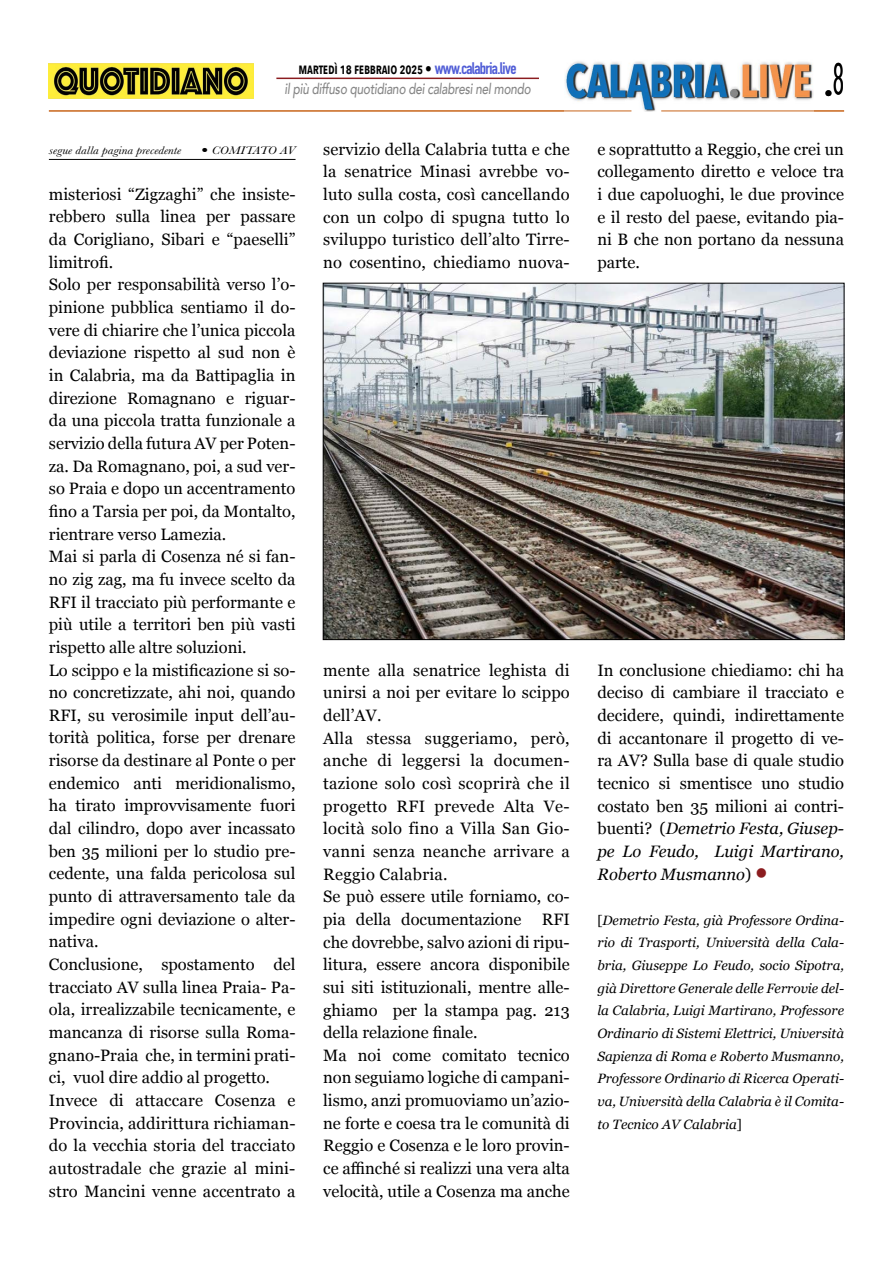
<style>
.page{position:relative;width:893px;height:1263px;background:#fff}
.page>*{position:absolute;margin:0;border:0;box-sizing:border-box;transform-origin:0 0}
.t1{font:16.5px/22.6px "Georgia";color:#000;text-align:justify}
.t2{font:16.5px "Avenir Next Condensed";color:#000}
.t3{font:italic 500 15px "Avenir";letter-spacing:-.02em;color:#878787;scale:.79 1}
.t4{font:600 15px "Avenir Next Condensed";letter-spacing:-.02em;color:#000;scale:.9 1}
.t5{font:italic 13.5px/22.6px "Georgia";color:#000;text-align:justify}
.t6{font:italic 11.4px "Baskerville";color:#000;scale:1.18 1}
.t7{font:italic 11.4px "Baskerville";letter-spacing:-.025em;color:#000;scale:1.18 1}
.s1{font-family:"Avenir";font-weight:500}
.s2{font-family:"DIN Condensed";font-weight:700;font-size:16.5px;color:#4f5cd6}
.s3{font-family:"Avenir";font-weight:500;font-style:normal}
.s4{font-style:italic}
.s5{color:#8b1c1f}
.s6{font-style:normal}
</style>
<div class="page">
<img style="left:565px;top:61px;width:249px;height:51px">
<img style="left:49px;top:64px;width:205px;height:34px">
<hr style="left:276px;top:78px;width:263px;height:1px;background:#8b1c1f">
<hr style="left:49px;top:111px;width:582px;height:1px;background:#c86419">
<hr style="left:661px;top:111px;width:183px;height:1px;background:#c86419">
<hr style="left:49px;top:159px;width:247px;height:1px;background:#000">
<img style="left:325px;top:285px;width:517px;height:353px">
<p class="t4" style="left:299px;top:56px;width:244px">martedì 18 febbraio 2025 <span class="s1">•</span> <span class="s2">www.calabria.live</span></p>
<p class="t3" style="left:285px;top:80px;width:313px">il più diffuso quotidiano dei calabresi nel mondo</p>
<p class="t6" style="left:49px;top:143px;width:114px">segue dalla pagina precedente</p>
<p class="t7" style="left:202px;top:143px;width:81px"><span class="s3">•</span> COMITATO AV</p>
<p class="t1" style="left:49px;top:182px;width:248px;text-align:left">misteriosi “Zigzaghi” che insiste&shy;rebbero sulla linea per passare da Corigliano, Sibari e “paeselli” limitrofi.<br>Solo per responsabilità verso l’o&shy;pinione pubblica sentiamo il do&shy;vere di chiarire che l’unica piccola deviazione rispetto al sud non è in Calabria, ma da Battipaglia in direzione Romagnano e riguar&shy;da una piccola tratta funzionale a servizio della futura AV per Poten&shy;za. Da Romagnano, poi, a sud ver&shy;so Praia e dopo un accentramento fino a Tarsia per poi, da Montalto, rientrare verso Lamezia.<br>Mai si parla di Cosenza né si fan&shy;no zig zag, ma fu invece scelto da<br>RFI il tracciato più performante e più utile a territori ben più vasti rispetto alle altre soluzioni.<br>Lo scippo e la mistificazione si so&shy;no concretizzate, ahi noi, quando<br>RFI, su verosimile input dell’au&shy;torità politica, forse per drenare risorse da destinare al Ponte o per endemico anti meridionalismo, ha tirato improvvisamente fuori dal cilindro, dopo aver incassato ben 35 milioni per lo studio pre&shy;cedente, una falda pericolosa sul punto di attraversamento tale da impedire ogni deviazione o alter&shy;nativa.<br>Conclusione, spostamento del tracciato AV sulla linea Praia- Pa&shy;ola, irrealizzabile tecnicamente, e mancanza di risorse sulla Roma&shy;gnano-Praia che, in termini prati&shy;ci, vuol dire addio al progetto.<br>Invece di attaccare Cosenza e<br>Provincia, addirittura richiaman&shy;do la vecchia storia del tracciato autostradale che grazie al mini&shy;stro Mancini venne accentrato a</p>
<p class="t1" style="left:323px;top:137px;width:248px">servizio della Calabria tutta e che la senatrice Minasi avrebbe vo&shy;luto sulla costa, così cancellando con un colpo di spugna tutto lo sviluppo turistico dell’alto Tirre&shy;no cosentino, chiediamo nuova-</p>
<p class="t1" style="left:323px;top:658px;width:248px;text-align:left">mente alla senatrice leghista di unirsi a noi per evitare lo scippo dell’AV.<br>Alla stessa suggeriamo, però, anche di leggersi la documen&shy;tazione solo così scoprirà che il progetto RFI prevede Alta Ve&shy;locità solo fino a Villa San Gio&shy;vanni senza neanche arrivare a<br>Reggio Calabria.<br>Se può essere utile forniamo, co&shy;pia della documentazione RFI che dovrebbe, salvo azioni di ripu&shy;litura, essere ancora disponibile sui siti istituzionali, mentre alle&shy;ghiamo per la stampa pag. 213 della relazione finale.<br>Ma noi come comitato tecnico non seguiamo logiche di campani&shy;lismo, anzi promuoviamo un’azio&shy;ne forte e coesa tra le comunità di<br>Reggio e Cosenza e le loro provin&shy;ce affinché si realizzi una vera alta velocità, utile a Cosenza ma anche</p>
<p class="t2" style="left:824px;top:79px;width:21px">•<sup>8</sup></p>
<p class="t1" style="left:597px;top:137px;width:248px">e soprattutto a Reggio, che crei un collegamento diretto e veloce tra i due capoluoghi, le due province e il resto del paese, evitando pia&shy;ni B che non portano da nessuna parte.</p>
<p class="t1" style="left:597px;top:658px;width:248px">In conclusione chiediamo: chi ha deciso di cambiare il tracciato e decidere, quindi, indirettamente di accantonare il progetto di ve&shy;ra AV? Sulla base di quale studio tecnico si smentisce uno studio costato ben 35 milioni ai contri&shy;buenti? (<span class="s4">Demetrio Festa, Giusep&shy;pe Lo Feudo, Luigi Martirano, Roberto Musmanno</span>) <span class="s5">●</span></p>
<p class="t5" style="left:597px;top:908px;width:248px"><span class="s6">[</span>Demetrio Festa, già Professore Ordina&shy;rio di Trasporti, Università della Cala&shy;bria, Giuseppe Lo Feudo, socio Sipotra, già Direttore Generale delle Ferrovie del&shy;la Calabria, Luigi Martirano, Professore Ordinario di Sistemi Elettrici, Università Sapienza di Roma e Roberto Musmanno, Professore Ordinario di Ricerca Operati&shy;va, Università della Calabria è il Comita&shy;to Tecnico AV Calabria<span class="s6">]</span></p>
</div>
